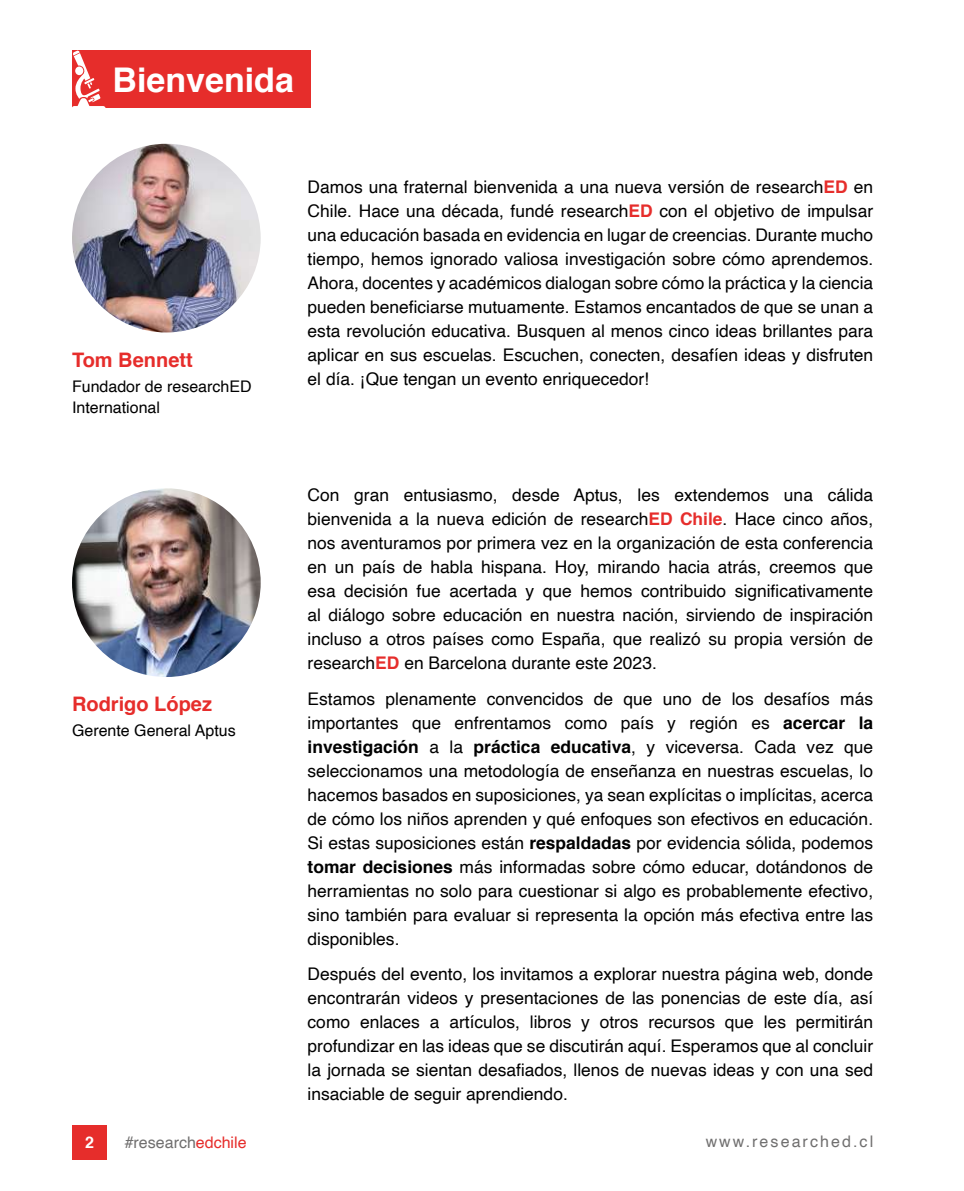
<style>
.page{position:relative;width:964px;height:1191px;background:#fff}
.page>*{position:absolute;margin:0;border:0;box-sizing:border-box;transform-origin:0 0}
.t1{font:700 34px "Helvetica";color:#fff}
.t2{font:700 20px "Helvetica";color:#e62d2b}
.t3{font:17.4px/24px "Helvetica";color:#000;text-align:justify}
.t4{font:16px/21.6px "Helvetica";color:#000}
.t5{font:16px "Helvetica";letter-spacing:.13em;color:#706f6f}
.t6{font:16px "Helvetica";color:#706f6f}
.t7{font:700 16px "Helvetica";color:#fff}
.s1{font-weight:700;color:#e62d2b}
.s2{font-weight:700}
.s3{color:#e62d2b}
</style>
<div class="page">
<div style="left:72px;top:1124px;width:35px;height:35px;background:#e62d2b"></div>
<div style="left:72px;top:51px;width:238px;height:57px;background:#e62d2b"></div>
<img style="left:72px;top:144px;width:189px;height:188px;border-radius:94px">
<img style="left:72px;top:488px;width:189px;height:189px;border-radius:94px">
<svg style="left:72px;top:50px;width:34px;height:58px"></svg>
<h1 class="t1" style="left:113px;top:52px;width:183px">Bienvenida</h1>
<p class="t2" style="left:72px;top:343px;width:122px">Tom Bennett</p>
<p class="t4" style="left:72px;top:375px;width:181px">Fundador de researchED<br>International</p>
<p class="t2" style="left:72px;top:688px;width:141px">Rodrigo López</p>
<p class="t4" style="left:72px;top:720px;width:165px">Gerente General Aptus</p>
<p class="t3" style="left:308px;top:175px;width:567px">Damos una fraternal bienvenida a una nueva versión de research<span class="s1">ED</span> en Chile. Hace una década, fundé research<span class="s1">ED</span> con el objetivo de impulsar una educación basada en evidencia en lugar de creencias. Durante mucho tiempo, hemos ignorado valiosa investigación sobre cómo aprendemos.<br>Ahora, docentes y académicos dialogan sobre cómo la práctica y la ciencia pueden beneficiarse mutuamente. Estamos encantados de que se unan a esta revolución educativa. Busquen al menos cinco ideas brillantes para aplicar en sus escuelas. Escuchen, conecten, desafíen ideas y disfruten el día. ¡Que tengan un evento enriquecedor!</p>
<p class="t3" style="left:308px;top:484px;width:567px">Con gran entusiasmo, desde Aptus, les extendemos una cálida bienvenida a la nueva edición de research<span class="s1">ED Chile</span>. Hace cinco años, nos aventuramos por primera vez en la organización de esta conferencia en un país de habla hispana. Hoy, mirando hacia atrás, creemos que esa decisión fue acertada y que hemos contribuido significativamente al diálogo sobre educación en nuestra nación, sirviendo de inspiración incluso a otros países como España, que realizó su propia versión de research<span class="s1">ED</span> en Barcelona durante este 2023.</p>
<p class="t3" style="left:308px;top:687px;width:567px">Estamos plenamente convencidos de que uno de los desafíos más importantes que enfrentamos como país y región es <span class="s2">acercar la investigación</span> a la <span class="s2">práctica educativa</span>, y viceversa. Cada vez que seleccionamos una metodología de enseñanza en nuestras escuelas, lo hacemos basados en suposiciones, ya sean explícitas o implícitas, acerca de cómo los niños aprenden y qué enfoques son efectivos en educación.<br>Si estas suposiciones están <span class="s2">respaldadas</span> por evidencia sólida, podemos <span class="s2">tomar decisiones</span> más informadas sobre cómo educar, dotándonos de herramientas no solo para cuestionar si algo es probablemente efectivo, sino también para evaluar si representa la opción más efectiva entre las disponibles.</p>
<p class="t3" style="left:308px;top:962px;width:567px">Después del evento, los invitamos a explorar nuestra página web, donde encontrarán videos y presentaciones de las ponencias de este día, así como enlaces a artículos, libros y otros recursos que les permitirán profundizar en las ideas que se discutirán aquí. Esperamos que al concluir la jornada se sientan desafiados, llenos de nuevas ideas y con una sed insaciable de seguir aprendiendo.</p>
<p class="t7" style="left:85px;top:1129px;width:10px">2</p>
<p class="t6" style="left:125px;top:1129px;width:123px">#research<span class="s3">edchile</span></p>
<p class="t5" style="left:706px;top:1129px;width:169px">www.researched.cl</p>
</div>
